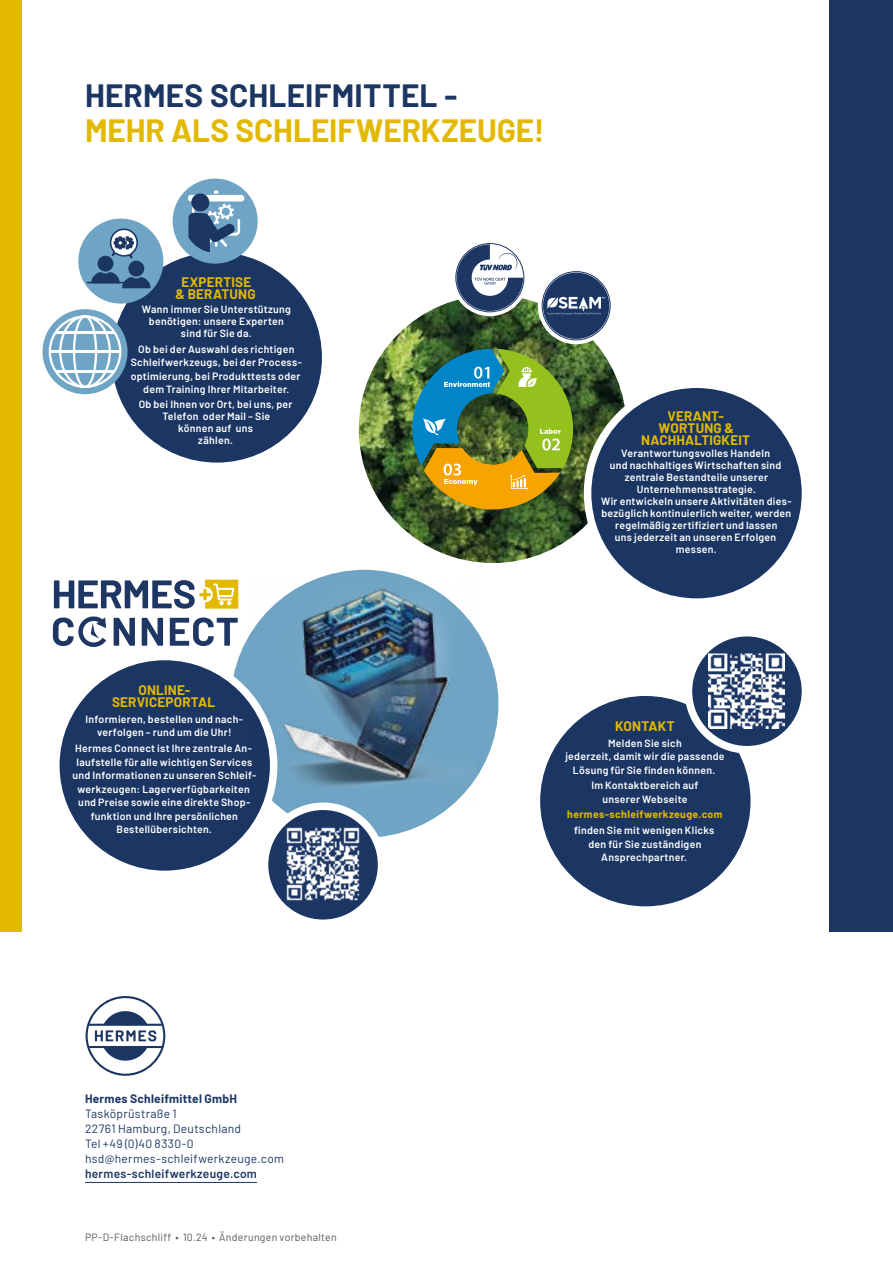
<style>
.page{position:relative;width:893px;height:1263px;background:#fff}
.page>*{position:absolute;margin:0;border:0;box-sizing:border-box;transform-origin:0 0}
.head_doppelseite_weiss{font:700 31.5px/34.5px "Barlow";letter-spacing:.005em;color:#e2b900}
.LS_head_zentriert_gold{font:700 13.5px/12px "Barlow";letter-spacing:.015em;color:#e2b900;text-align:center}
.adresse_copy{font:12px "Barlow";letter-spacing:.025em;color:#1c3664}
.adresse_copy-2{font:600 12px "Barlow";letter-spacing:.025em;color:#1c3664}
.adresse_head{font:700 12px "Barlow";letter-spacing:.025em;color:#1c3664}
.LS_copy_zentriert{font:600 10.5px/13.5px "Barlow";letter-spacing:.03em;color:#fff;text-align:center}
.LS_head_zentriert_gold-2{font:600 10.5px/12px "Barlow";letter-spacing:.03em;color:#fff;text-align:center}
.Publikationsnummer{font:10.5px "Barlow";letter-spacing:.03em;color:#565656}
.LS_copy_zentriert-2{font:700 10.5px "Barlow";letter-spacing:.035em;color:#e2b900}
.s1{color:#1c3664}
</style>
<div class="page">
<div style="left:0;top:0;width:21px;height:931px;background:#e2b900"></div>
<div style="left:829px;top:0;width:64px;height:931px;background:#1c3664"></div>
<hr style="left:85px;top:1182px;width:172px;height:1px;background:#1c3664">
<svg style="left:86px;top:996px;width:79px;height:80px"></svg>
<img style="left:359px;top:295px;width:268px;height:268px;border-radius:134px">
<img style="left:412px;top:349px;width:161px;height:160px">
<svg style="left:538px;top:267px;width:76px;height:77px"></svg>
<svg style="left:542px;top:272px;width:68px;height:68px"></svg>
<div style="left:543px;top:273px;width:66px;height:66px;background:#1c3664;border-radius:50%"></div>
<svg style="left:547px;top:297px;width:58px;height:17px"></svg>
<svg style="left:451px;top:239px;width:77px;height:77px"></svg>
<svg style="left:457px;top:244px;width:66px;height:67px"></svg>
<div style="left:588px;top:384px;width:217px;height:218px;background:#1c3664;border-radius:50%"></div>
<div style="left:584px;top:380px;width:225px;height:226px;border:8px solid #fff;border-radius:50%"></div>
<div style="left:231px;top:570px;width:267px;height:268px;background:#6fa4c4;border-radius:50%"></div>
<div style="left:56px;top:656px;width:218px;height:218px;background:#1c3664;border-radius:50%"></div>
<div style="left:52px;top:653px;width:225px;height:225px;border:8px solid #fff;border-radius:50%"></div>
<img style="left:249px;top:580px;width:230px;height:226px">
<svg style="left:53px;top:580px;width:185px;height:67px"></svg>
<svg style="left:265px;top:806px;width:117px;height:117px;background:#43587e"></svg>
<div style="left:261px;top:802px;width:124px;height:125px;border:8px solid #fff;border-radius:50%"></div>
<img style="left:285px;top:826px;width:76px;height:76px">
<div style="left:536px;top:692px;width:218px;height:218px;background:#1c3664;border-radius:50%"></div>
<div style="left:533px;top:688px;width:225px;height:226px;border:8px solid #fff;border-radius:50%"></div>
<svg style="left:688px;top:633px;width:117px;height:117px;fill:#1c3664"></svg>
<div style="left:685px;top:629px;width:124px;height:124px;border:8px solid #fff;border-radius:50%"></div>
<img style="left:708px;top:652px;width:77px;height:77px">
<div style="left:108px;top:248px;width:218px;height:218px;background:#1c3664;border-radius:50%"></div>
<div style="left:104px;top:245px;width:225px;height:225px;border:8px solid #fff;border-radius:50%"></div>
<div style="left:43px;top:309px;width:85px;height:85px;background:#6fa4c4;border-radius:50%"></div>
<svg style="left:49px;top:315px;width:72px;height:73px"></svg>
<div style="left:78px;top:219px;width:85px;height:85px;background:#6fa4c4;border-radius:50%"></div>
<div style="left:98px;top:256px;width:15px;height:16px;background:#1c3664;border-radius:50%"></div>
<svg style="left:90px;top:271px;width:61px;height:18px"></svg>
<div style="left:128px;top:261px;width:16px;height:16px;background:#1c3664;border-radius:50%"></div>
<hr style="left:87px;top:282px;width:40px;height:1px;background:#1c3664">
<svg style="left:109px;top:228px;width:29px;height:30px"></svg>
<div style="left:173px;top:179px;width:85px;height:85px;background:#6fa4c4;border-radius:50%"></div>
<div style="left:188px;top:195px;width:56px;height:6px;background:#fff;border-radius:3px"></div>
<svg style="left:188px;top:190px;width:52px;height:62px"></svg>
<p class="head_doppelseite_weiss" style="left:85px;top:76px;width:461px"><span class="s1">HERMES SCHLEIFMITTEL -<br></span>MEHR ALS SCHLEIFWERKZEUGE!</p>
<p class="LS_head_zentriert_gold" style="left:176px;top:275px;width:82px">EXPERTISE &amp; BERATUNG</p>
<p class="LS_copy_zentriert" style="left:142px;top:303px;width:151px;line-height:12px">Wann immer Sie Unterstützung benötigen: unsere Experten sind für Sie da.</p>
<p class="LS_copy_zentriert" style="left:131px;top:342px;width:173px">Ob bei der Auswahl des richtigen Schleifwerkzeugs, bei der Process&shy;optimierung, bei Produkttests oder dem Training Ihrer Mitarbeiter.</p>
<p class="LS_copy_zentriert" style="left:139px;top:397px;width:155px;line-height:12px">Ob bei Ihnen vor Ort, bei uns, per<br>Telefon oder Mail – Sie<br>können auf uns<br>zählen.</p>
<p class="LS_head_zentriert_gold" style="left:112px;top:683px;width:105px">ONLINE-<br>SERVICEPORTAL</p>
<p class="LS_copy_zentriert" style="left:85px;top:711px;width:159px">Informieren, bestellen und nach&shy;verfolgen – rund um die Uhr!</p>
<p class="LS_copy_zentriert" style="left:72px;top:741px;width:185px">Hermes Connect ist Ihre zentrale An&shy;laufstelle für alle wichtigen Services und Informationen zu unseren Schleif&shy;werkzeugen: Lagerverfügbarkeiten und Preise sowie eine direkte Shop&shy;funktion und Ihre persönlichen Bestellübersichten.</p>
<p class="LS_head_zentriert_gold" style="left:641px;top:409px;width:110px">VERANT-<br>WORTUNG &amp;<br>NACHHALTIGKEIT</p>
<p class="LS_head_zentriert_gold-2" style="left:601px;top:446px;width:192px">Verantwortungsvolles Handeln<br>und nachhaltiges Wirtschaften sind zentrale Bestandteile unserer<br>Unternehmensstrategie.<br>Wir entwickeln unsere Aktivitäten dies&shy;bezüglich kontinuierlich weiter, werden regelmäßig zertifiziert und lassen<br>uns jederzeit an unseren Erfolgen messen.</p>
<p class="LS_head_zentriert_gold" style="left:615px;top:719px;width:61px">KONTAKT</p>
<p class="LS_copy_zentriert" style="left:565px;top:735px;width:161px">Melden Sie sich<br>jederzeit, damit wir die passende<br>Lösung für Sie finden können.</p>
<p class="LS_copy_zentriert" style="left:591px;top:778px;width:109px">Im Kontaktbereich auf unserer Webseite</p>
<p class="LS_copy_zentriert-2" style="left:567px;top:807px;width:157px">hermes-schleifwerkzeuge.com</p>
<p class="LS_copy_zentriert" style="left:574px;top:823px;width:142px">finden Sie mit wenigen Klicks den für Sie zuständigen<br>Ansprechpartner.</p>
<p class="adresse_head" style="left:85px;top:1090px;width:153px">Hermes Schleifmittel GmbH</p>
<p class="adresse_copy" style="left:85px;top:1105px;width:93px">Tasköprüstraße 1</p>
<p class="adresse_copy" style="left:85px;top:1120px;width:158px">22761 Hamburg, Deutschland</p>
<p class="adresse_copy" style="left:85px;top:1135px;width:110px">Tel +49 (0)40 8330-0</p>
<p class="adresse_copy" style="left:85px;top:1150px;width:201px">hsd@hermes-schleifwerkzeuge.com</p>
<p class="adresse_copy-2" style="left:85px;top:1165px;width:173px">hermes-schleifwerkzeuge.com</p>
<p class="Publikationsnummer" style="left:85px;top:1230px;width:253px">PP-D-Flachschliff • 10.24 • Änderungen vorbehalten</p>
</div>
